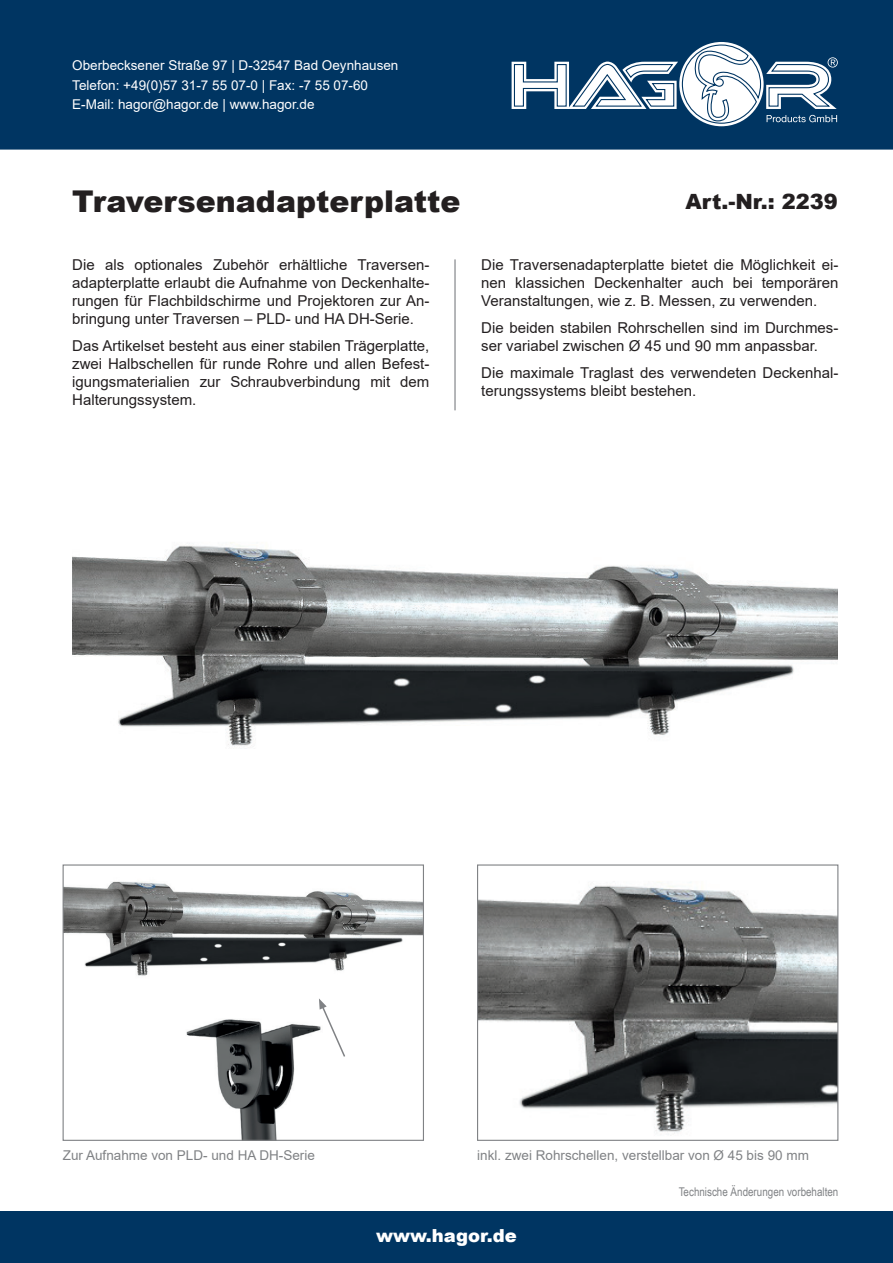
<style>
.page{position:relative;width:893px;height:1263px;background:#fff}
.page>*{position:absolute;margin:0;border:0;box-sizing:border-box;transform-origin:0 0}
.t1{font:900 30px "Arial";color:#231f20}
.t2{font:900 21px "Arial";color:#231f20}
.t3{font:900 18px "Arial";color:#fff}
.t4{font:15px/18px "Arial";color:#231f20;text-align:justify}
.t5{font:13.5px/19.5px "Arial";color:#fff}
.t6{font:13.5px "Arial";color:#808285}
.t7{font:12px "Arial Narrow";color:#808285}
</style>
<div class="page">
<div style="left:0;top:1212px;width:893px;height:51px;background:#003562"></div>
<div style="left:0;top:0;width:893px;height:150px;background:#003562"></div>
<svg style="left:502px;top:39px;width:357px;height:92px"></svg>
<img style="left:72px;top:542px;width:766px;height:205px">
<hr style="left:454px;top:259px;width:2px;height:151px;background:#9d9fa2">
<img style="left:65px;top:881px;width:357px;height:258px">
<div style="left:63px;top:864px;width:361px;height:277px;border:1px solid #808285"></div>
<img style="left:479px;top:881px;width:357px;height:252px">
<div style="left:477px;top:864px;width:361px;height:277px;border:1px solid #808285"></div>
<svg style="left:319px;top:998px;width:28px;height:60px"></svg>
<p class="t5" style="left:72px;top:56px;width:328px">Oberbecksener Straße 97 | D-32547 Bad Oeynhausen<br>Telefon: +49(0)57 31-7 55 07-0 | Fax: -7 55 07-60<br>E-Mail: hagor@hagor.de | www.hagor.de</p>
<h1 class="t1" style="left:72px;top:179px;width:390px">Traversenadapterplatte</h1>
<p class="t4" style="left:72px;top:256px;width:359px">Die als optionales Zubehör erhältliche Traversen&shy;adapterplatte erlaubt die Aufnahme von Deckenhalte&shy;rungen für Flachbildschirme und Projektoren zur An&shy;bringung unter Traversen – PLD- und HA DH-Serie.</p>
<p class="t4" style="left:72px;top:337px;width:359px">Das Artikelset besteht aus einer stabilen Trägerplatte, zwei Halbschellen für runde Rohre und allen Befest&shy;igungsmaterialien zur Schraubverbindung mit dem Halterungssystem.</p>
<h2 class="t2" style="left:685px;top:186px;width:154px">Art.-Nr.: 2239</h2>
<p class="t4" style="left:481px;top:256px;width:359px">Die Traversenadapterplatte bietet die Möglichkeit ei&shy;nen klassichen Deckenhalter auch bei temporären Veranstaltungen, wie z. B. Messen, zu verwenden.</p>
<p class="t4" style="left:481px;top:319px;width:359px">Die beiden stabilen Rohrschellen sind im Durchmes&shy;ser variabel zwischen Ø 45 und 90 mm anpassbar.</p>
<p class="t4" style="left:481px;top:364px;width:359px">Die maximale Traglast des verwendeten Deckenhal&shy;terungssystems bleibt bestehen.</p>
<p class="t6" style="left:63px;top:1146px;width:254px">Zur Aufnahme von PLD- und HA DH-Serie</p>
<p class="t6" style="left:477px;top:1146px;width:333px">inkl. zwei Rohrschellen, verstellbar von Ø 45 bis 90 mm</p>
<p class="t7" style="left:679px;top:1182px;width:161px">Technische Änderungen vorbehalten</p>
<p class="t3" style="left:376px;top:1222px;width:142px">www.hagor.de</p>
</div>
